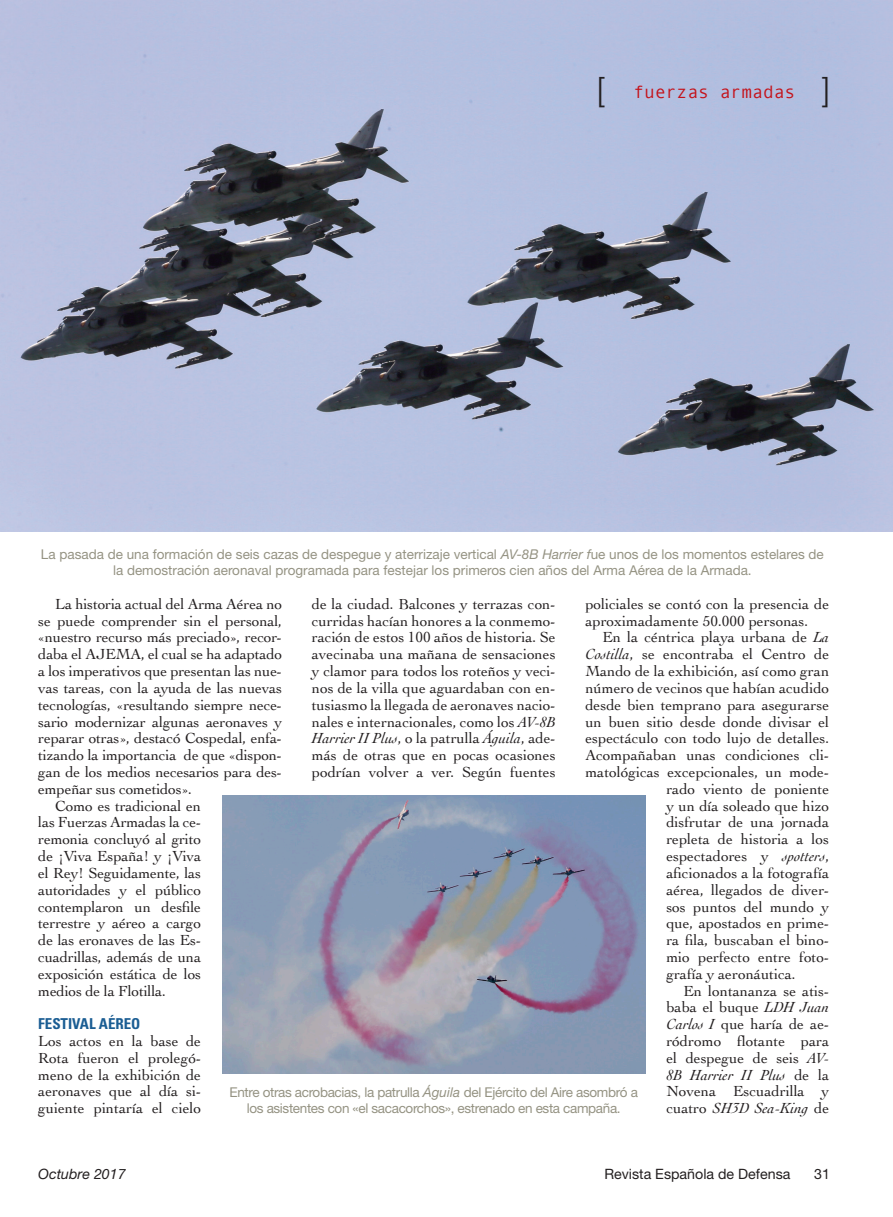
<style>
.page{position:relative;width:893px;height:1217px;background:#fff}
.page>*{position:absolute;margin:0;border:0;box-sizing:border-box;transform-origin:0 0}
.t1{font:300 33px "Helvetica Neue";color:#231f20}
.t2{font:18px "Monotypecom";color:#c4121a}
.Texto_general{font:15.3px/16.8px "Cochin";color:#231f20;text-align:justify}
.Ladillo{font:700 condensed 15px "Univers";letter-spacing:-.005em;color:#1a5d93}
.t3{font:14.25px "Helvetica Neue";color:#231f20}
.t4{font:italic 14.25px "Helvetica Neue";color:#231f20}
.Pie_de_foto{font:13.5px/15.8px "Helvetica Neue";color:#959383;text-align:center}
.Pie_de_foto-2{font:13.5px/15.8px "Helvetica Neue";letter-spacing:-.025em;color:#959383;text-align:center}
.s1{font-family:"Helvetica Neue";font-weight:300;font-size:33px;color:#231f20}
.s2{font-style:italic}
</style>
<div class="page">
<img style="left:0;top:0;width:893px;height:531px">
<img style="left:222px;top:795px;width:423px;height:278px">
<p class="t1" style="left:597px;top:69px;width:9px">[</p>
<p class="t2" style="left:633px;top:82px;width:198px">fuerzas armadas <span class="s1">]</span></p>
<p class="Pie_de_foto" style="left:41px;top:546px;width:784px">La pasada de una formación de seis cazas de despegue y aterrizaje vertical <span class="s2">AV-8B Harrier f</span>ue unos de los momentos estelares de la demostración aeronaval programada para festejar los primeros cien años del Arma Aérea de la Armada.</p>
<p class="Texto_general" style="left:312px;top:594px;width:245px">de la ciudad. Balcones y terrazas con&shy;curridas hacían honores a la conmemo&shy;ración de estos 100 años de historia. Se avecinaba una mañana de sensaciones y clamor para todos los roteños y veci&shy;nos de la villa que aguardaban con en&shy;tusiasmo la llegada de aeronaves nacio&shy;nales e internacionales, como los <span class="s2">AV-8B Harrier II Plus</span>, o la patrulla <span class="s2">Águila</span>, ade&shy;más de otras que en pocas ocasiones podrían volver a ver. Según fuentes</p>
<p class="Texto_general" style="left:38px;top:594px;width:245px;text-indent:17px">La historia actual del Arma Aérea no se puede comprender sin el personal, «nuestro recurso más preciado», recor&shy;daba el AJEMA, el cual se ha adaptado a los imperativos que presentan las nue&shy;vas tareas, con la ayuda de las nuevas tecnologías, «resultando siempre nece&shy;sario modernizar algunas aeronaves y reparar otras», destacó Cospedal, enfa&shy;tizando la importancia de que «dispon&shy;gan de los medios necesarios para des&shy;empeñar sus cometidos».</p>
<p class="Texto_general" style="left:38px;top:796px;width:164px;text-indent:17px">Como es tradicional en las Fuerzas Armadas la ce&shy;remonia concluyó al grito de ¡Viva España! y ¡Viva el Rey! Seguidamente, las autoridades y el público contemplaron un desfile terrestre y aéreo a cargo de las eronaves de las Es&shy;cuadrillas, además de una exposición estática de los medios de la Flotilla.</p>
<p class="Ladillo" style="left:38px;top:1014px;width:104px">FESTIVAL AÉREO</p>
<p class="Texto_general" style="left:38px;top:1031px;width:164px">Los actos en la base de Rota fueron el prolegó&shy;meno de la exhibición de aeronaves que al día si&shy;guiente pintaría el cielo</p>
<p class="Texto_general" style="left:585px;top:594px;width:245px">policiales se contó con la presencia de aproximadamente 50.000 personas.</p>
<p class="Texto_general" style="left:602px;top:628px;width:228px">En la céntrica playa urbana de <span class="s2">La</span></p>
<p class="Texto_general" style="left:585px;top:645px;width:245px"><span class="s2">Costilla</span>, se encontraba el Centro de</p>
<p class="Texto_general" style="left:585px;top:662px;width:245px">Mando de la exhibición, así como gran</p>
<p class="Texto_general" style="left:585px;top:678px;width:245px">número de vecinos que habían acudido</p>
<p class="Texto_general" style="left:585px;top:695px;width:245px">desde bien temprano para asegurarse</p>
<p class="Texto_general" style="left:585px;top:712px;width:245px">un buen sitio desde donde divisar el</p>
<p class="Texto_general" style="left:585px;top:729px;width:245px">espectáculo con todo lujo de detalles.</p>
<p class="Texto_general" style="left:585px;top:746px;width:245px">Acompañaban unas condiciones cli-</p>
<p class="Texto_general" style="left:585px;top:762px;width:245px">matológicas excepcionales, un mode-</p>
<p class="Texto_general" style="left:666px;top:779px;width:164px">rado viento de poniente</p>
<p class="Texto_general" style="left:666px;top:796px;width:164px">y un día soleado que hizo</p>
<p class="Texto_general" style="left:666px;top:813px;width:164px">disfrutar de una jornada</p>
<p class="Texto_general" style="left:666px;top:830px;width:164px">repleta de historia a los</p>
<p class="Texto_general" style="left:666px;top:846px;width:164px">espectadores y <span class="s2">spotters</span>,</p>
<p class="Texto_general" style="left:666px;top:863px;width:164px">aficionados a la fotografía</p>
<p class="Texto_general" style="left:666px;top:880px;width:164px">aérea, llegados de diver-</p>
<p class="Texto_general" style="left:666px;top:897px;width:164px">sos puntos del mundo y</p>
<p class="Texto_general" style="left:666px;top:914px;width:164px">que, apostados en prime-</p>
<p class="Texto_general" style="left:666px;top:930px;width:164px">ra fila, buscaban el bino-</p>
<p class="Texto_general" style="left:666px;top:947px;width:164px">mio perfecto entre foto-</p>
<p class="Texto_general" style="left:666px;top:964px;width:131px">grafía y aeronáutica.</p>
<p class="Texto_general" style="left:666px;top:981px;width:164px;text-indent:17px">En lontananza se atis&shy;baba el buque <span class="s2">LDH Juan Carlos I</span> que haría de ae&shy;ródromo flotante para el despegue de seis <span class="s2">AV-8B Harrier II Plus</span> de la Novena Escuadrilla y cuatro <span class="s2">SH3D Sea-King</span> de</p>
<p class="Pie_de_foto-2" style="left:229px;top:1083px;width:410px">Entre otras acrobacias, la patrulla <span class="s2">Águila</span> del Ejército del Aire asombró a los asistentes con «el sacacorchos», estrenado en esta campaña.</p>
<p class="t4" style="left:38px;top:1164px;width:89px">Octubre 2017</p>
<p class="t3" style="left:604px;top:1164px;width:188px">Revista Española de Defensa</p>
<p class="t3" style="left:814px;top:1164px;width:17px">31</p>
</div>
